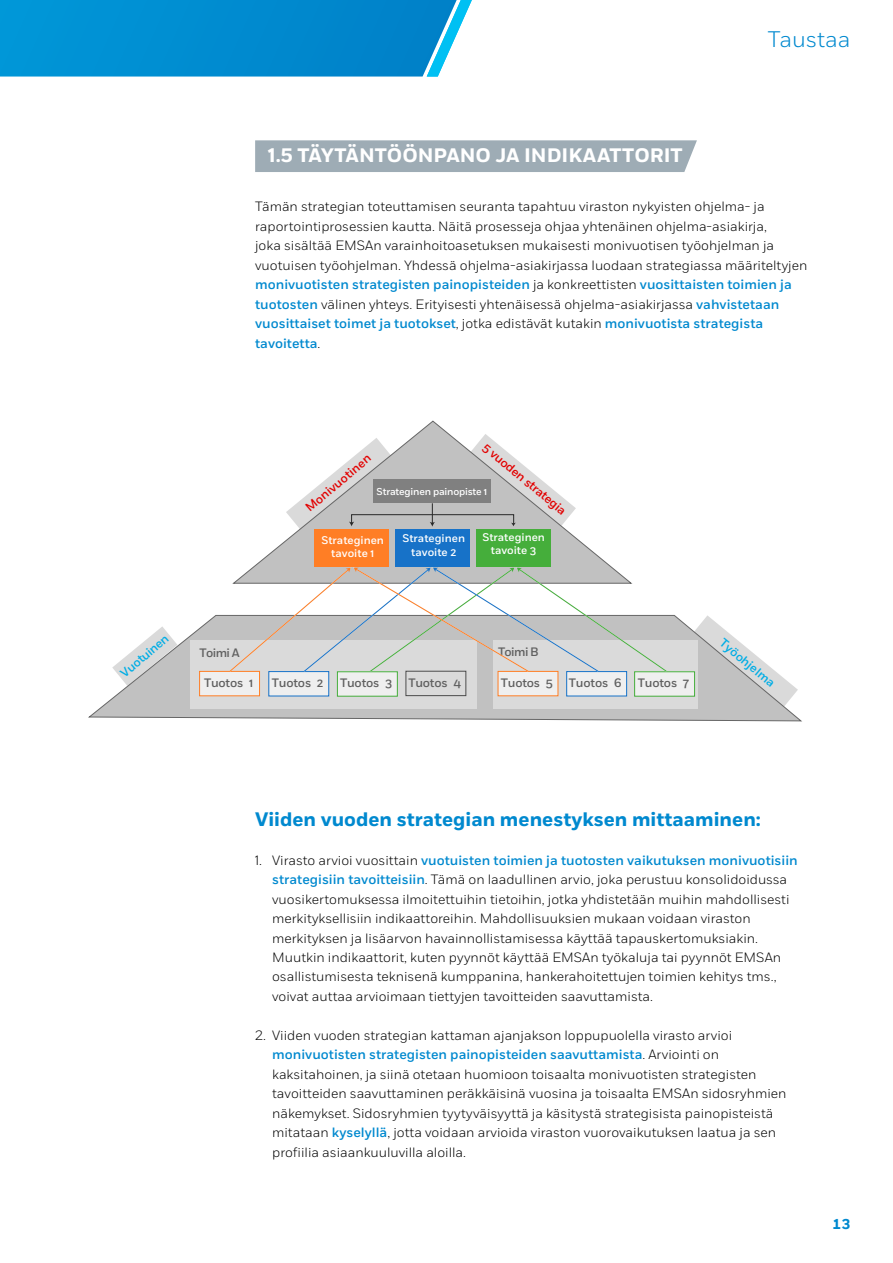
<style>
.page{position:relative;width:893px;height:1263px;background:#fff}
.page>*{position:absolute;margin:0;border:0;box-sizing:border-box;transform-origin:0 0}
.t1{font:300 22.5px "Fort";color:#0089cf}
.t2{font:700 19.5px "Fort";color:#0089cf}
.t3{font:700 19.5px "Fort";color:#fff}
.t4{font:700 14.25px "Fort";color:#0089cf}
.t5{font:300 13.5px/19.5px "Fort";color:#000}
.t6{font:500 12.15px "Fort";letter-spacing:-.015em;color:#606060}
.t7{font:500 12.15px "Fort";color:#e20101}
.t8{font:500 12.15px "Fort";color:#00ade5}
.t9{font:500 11.1px/13.4px "Fort";color:#fff;text-align:center}
.t10{font:500 10.05px "Fort";letter-spacing:-.02em;color:#fff}
.s1{font-weight:500;color:#0089cf}
</style>
<div class="page">
<div style="left:255px;top:140px;width:442px;height:32px;background:#9eacb5"></div>
<svg style="left:0;top:0;width:472px;height:77px"></svg>
<svg style="left:253px;top:421px;width:359px;height:146px"></svg>
<div style="left:374px;top:479px;width:117px;height:24px;background:#808080"></div>
<div style="left:314px;top:529px;width:74px;height:38px;background:#ff7e25"></div>
<div style="left:395px;top:529px;width:74px;height:38px;background:#1772c8"></div>
<div style="left:476px;top:529px;width:75px;height:38px;background:#45ae3b"></div>
<svg style="left:89px;top:615px;width:713px;height:106px"></svg>
<div style="left:190px;top:640px;width:287px;height:69px;background:#dadada"></div>
<div style="left:493px;top:640px;width:205px;height:69px;background:#dadada"></div>
<div style="left:200px;top:671px;width:60px;height:25px;background:#efefef"></div>
<div style="left:199px;top:671px;width:61px;height:25px;border:1px solid #ff7e25"></div>
<div style="left:269px;top:671px;width:60px;height:25px;background:#efefef"></div>
<div style="left:337px;top:672px;width:60px;height:24px;background:#efefef"></div>
<div style="left:337px;top:671px;width:61px;height:25px;border:1px solid #45ae3b"></div>
<div style="left:498px;top:671px;width:60px;height:25px;background:#efefef"></div>
<div style="left:567px;top:671px;width:60px;height:25px;background:#efefef"></div>
<div style="left:566px;top:671px;width:61px;height:25px;border:1px solid #1772c8"></div>
<div style="left:635px;top:672px;width:60px;height:24px;background:#efefef"></div>
<div style="left:634px;top:671px;width:61px;height:25px;border:1px solid #45ae3b"></div>
<div style="left:406px;top:671px;width:60px;height:25px;border:1px solid #4c4c4c"></div>
<svg style="left:430px;top:503px;width:5px;height:24px"></svg>
<div style="left:351px;top:514px;width:163px;height:10px;border:1px solid #292929"></div>
<svg style="left:470px;top:434px;width:106px;height:93px"></svg>
<svg style="left:286px;top:438px;width:106px;height:92px"></svg>
<svg style="left:229px;top:567px;width:438px;height:105px"></svg>
<h1 class="t1" style="left:768px;top:26px;width:84px">Taustaa</h1>
<h2 class="t3" style="left:268px;top:144px;width:416px">1.5 TÄYTÄNTÖÖNPANO JA INDIKAATTORIT</h2>
<p class="t5" style="left:255px;top:197px;width:554px">Tämän strategian toteuttamisen seuranta tapahtuu viraston nykyisten ohjelma- ja raportointiprosessien kautta. Näitä prosesseja ohjaa yhtenäinen ohjelma-asiakirja,<br>joka sisältää EMSAn varainhoitoasetuksen mukaisesti monivuotisen työohjelman ja vuotuisen työohjelman. Yhdessä ohjelma-asiakirjassa luodaan strategiassa määriteltyjen <span class="s1">monivuotisten strategisten painopisteiden</span> ja konkreettisten <span class="s1">vuosittaisten toimien ja tuotosten</span> välinen yhteys. Erityisesti yhtenäisessä ohjelma-asiakirjassa <span class="s1">vahvistetaan vuosittaiset toimet ja tuotokset</span>, jotka edistävät kutakin <span class="s1">monivuotista strategista tavoitetta</span>.</p>
<p class="t7" style="left:489px;top:440px;width:106px;rotate:40deg">5 vuoden strategia</p>
<p class="t7" style="left:302px;top:503px;width:83px;rotate:-40deg">M onivuotinen</p>
<p class="t10" style="left:377px;top:485px;width:112px">Strateginen painopiste 1</p>
<p class="t9" style="left:321px;top:533px;width:64px">Strateginen tavoite 1</p>
<p class="t9" style="left:402px;top:532px;width:64px">Strateginen tavoite 2</p>
<p class="t9" style="left:482px;top:530px;width:64px">Strateginen tavoite 3</p>
<p class="t8" style="left:117px;top:669px;width:60px;rotate:-40deg">Vuotuinen</p>
<p class="t6" style="left:200px;top:646px;width:41px">Toimi A</p>
<p class="t6" style="left:498px;top:644px;width:42px">Toimi B</p>
<p class="t8" style="left:726px;top:635px;width:70px;rotate:40deg">Työohjelma</p>
<p class="t6" style="left:204px;top:676px;width:51px">Tuotos 1</p>
<p class="t6" style="left:272px;top:676px;width:53px">Tuotos 2</p>
<p class="t6" style="left:340px;top:676px;width:54px">Tuotos 3</p>
<p class="t6" style="left:408px;top:676px;width:54px">Tuotos 4</p>
<p class="t6" style="left:501px;top:676px;width:53px">Tuotos 5</p>
<p class="t6" style="left:569px;top:676px;width:54px">Tuotos 6</p>
<p class="t6" style="left:638px;top:676px;width:53px">Tuotos 7</p>
<h2 class="t2" style="left:255px;top:807px;width:507px">Viiden vuoden strategian menestyksen mittaaminen:</h2>
<p class="t5" style="left:272px;top:850px;width:527px;text-indent:-17px">1. Virasto arvioi vuosittain <span class="s1">vuotuisten toimien ja tuotosten vaikutuksen monivuotisiin strategisiin tavoitteisiin</span>. Tämä on laadullinen arvio, joka perustuu konsolidoidussa vuosikertomuksessa ilmoitettuihin tietoihin, jotka yhdistetään muihin mahdollisesti merkityksellisiin indikaattoreihin. Mahdollisuuksien mukaan voidaan viraston merkityksen ja lisäarvon havainnollistamisessa käyttää tapauskertomuksiakin.<br>Muutkin indikaattorit, kuten pyynnöt käyttää EMSAn työkaluja tai pyynnöt EMSAn osallistumisesta teknisenä kumppanina, hankerahoitettujen toimien kehitys tms., voivat auttaa arvioimaan tiettyjen tavoitteiden saavuttamista.</p>
<p class="t5" style="left:272px;top:1025px;width:516px;text-indent:-17px">2. Viiden vuoden strategian kattaman ajanjakson loppupuolella virasto arvioi <span class="s1">monivuotisten strategisten painopisteiden saavuttamista</span>. Arviointi on kaksitahoinen, ja siinä otetaan huomioon toisaalta monivuotisten strategisten tavoitteiden saavuttaminen peräkkäisinä vuosina ja toisaalta EMSAn sidosryhmien näkemykset. Sidosryhmien tyytyväisyyttä ja käsitystä strategisista painopisteistä mitataan <span class="s1">kyselyllä</span>, jotta voidaan arvioida viraston vuorovaikutuksen laatua ja sen profiilia asiaankuuluvilla aloilla.</p>
<p class="t4" style="left:833px;top:1215px;width:19px">13</p>
</div>
